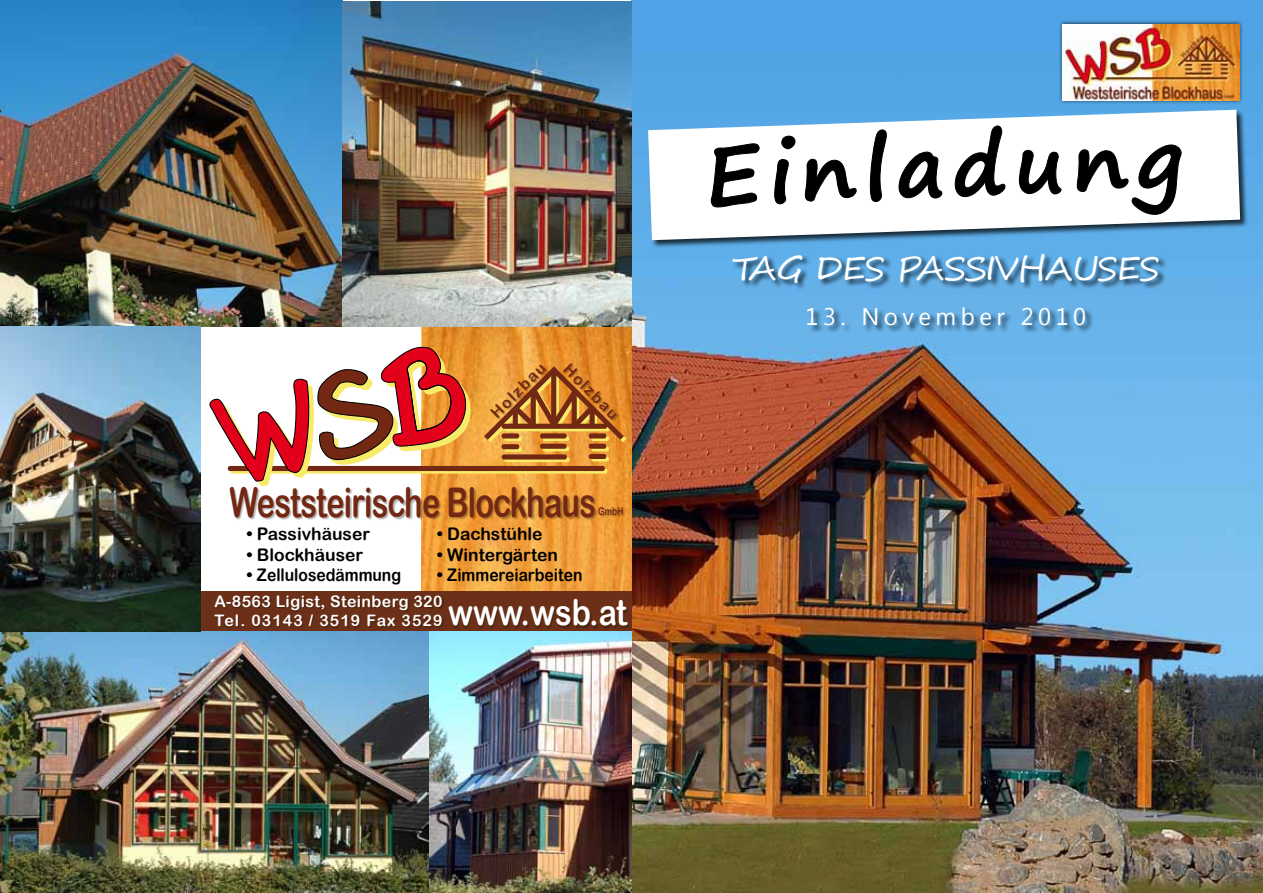
<style>
.page{position:relative;width:1263px;height:893px;background:#fff}
.page>*{position:absolute;margin:0;border:0;box-sizing:border-box;transform-origin:0 0}
.t1{font:700 82.5px "Segoe Print";color:#000}
.t2{font:40.95px "Arial Rounded MT Bold";letter-spacing:-.025em;color:#732813;scale:.75 1}
.t3{font:35.7px "Arial Rounded MT Bold";color:#fff;scale:.86 1}
.t4{font:33px "Segoe Script";letter-spacing:-.03em;color:#fff}
.t5{font:24px "Segoe UI";letter-spacing:.19em;color:#fff}
.t6{font:17.4px "Arial Rounded MT Bold";color:#000}
.t7{font:15.9px/19px "Arial Rounded MT Bold";letter-spacing:.025em;color:#fff}
.t8{font:15.3px "Arial Rounded MT Bold";color:#732813}
.t9{font:10.8px "Arial Rounded MT Bold";color:#732813;scale:.77 1}
</style>
<div class="page">
<img style="left:631px;top:0;width:632px;height:893px">
<div style="left:732px;top:254px;width:435px;height:79px;background:#000;opacity:.75"></div>
<div style="left:648px;top:109px;width:601px;height:140px;background:#000;opacity:.75"></div>
<svg style="left:645px;top:107px;width:598px;height:136px"></svg>
<div style="left:1058px;top:20px;width:186px;height:85px;background:#000;opacity:.75"></div>
<img style="left:1062px;top:24px;width:177px;height:76px">
<img style="left:422px;top:327px;width:209px;height:264px">
<div style="left:201px;top:591px;width:430px;height:41px;background:#6b3017"></div>
<img style="left:232px;top:500px;width:366px;height:29px">
<img style="left:598px;top:506px;width:29px;height:15px">
<img style="left:214px;top:596px;width:233px;height:36px">
<img style="left:448px;top:601px;width:183px;height:31px">
<svg style="left:210px;top:346px;width:421px;height:154px"></svg>
<img style="left:0;top:632px;width:631px;height:261px">
<img style="left:0;top:0;width:631px;height:326px">
<img style="left:0;top:327px;width:200px;height:305px">
<p class="t8" style="left:487px;top:409px;width:72px;rotate:-45deg">Holzbau</p>
<p class="t8" style="left:573px;top:360px;width:72px;rotate:45deg">Holzbau</p>
<h2 class="t2" style="left:230px;top:478px;width:490px">Weststeirische Blockhaus</h2>
<p class="t9" style="left:598px;top:505px;width:34px">GmbH</p>
<p class="t6" style="left:246px;top:523px;width:125px">• Passivhäuser</p>
<p class="t6" style="left:246px;top:544px;width:118px">• Blockhäuser</p>
<p class="t6" style="left:246px;top:565px;width:156px">• Zellulosedämmung</p>
<p class="t7" style="left:214px;top:591px;width:229px">A-8563 Ligist, Steinberg 320<br>Tel. 03143 / 3519 Fax 3529</p>
<h3 class="t3" style="left:448px;top:592px;width:209px">www.wsb.at</h3>
<p class="t6" style="left:437px;top:523px;width:107px">• Dachstühle</p>
<p class="t6" style="left:437px;top:544px;width:123px">• Wintergärten</p>
<p class="t6" style="left:437px;top:565px;width:147px">• Zimmereiarbeiten</p>
<h1 class="t1" style="left:702px;top:100px;width:480px;rotate:-2deg">Einladung</h1>
<h3 class="t4" style="left:732px;top:241px;width:429px">TAG DES PASSIVHAUSES</h3>
<h3 class="t5" style="left:805px;top:300px;width:282px">13. November 2010</h3>
</div>
